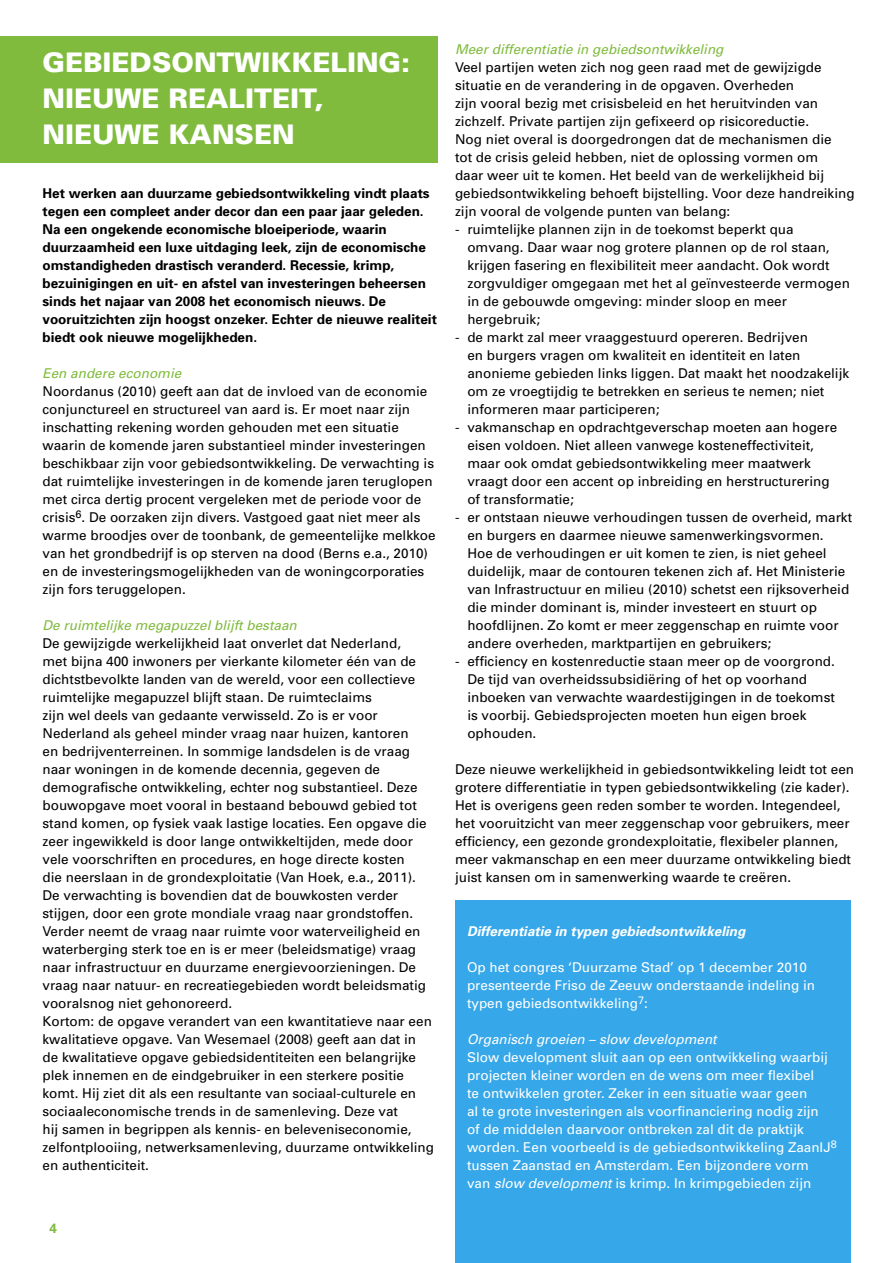
<style>
.page{position:relative;width:893px;height:1263px;background:#fff}
.page>*{position:absolute;margin:0;border:0;box-sizing:border-box;transform-origin:0 0}
.t1{font:900 27px/36px "Univers";color:#fff}
.t2{font:13.5px/18px "Univers";color:#000}
.t3{font:13.5px/18px "Univers";color:#fff}
.t4{font:700 13.5px/18px "Univers";color:#000}
.t5{font:italic 13.5px "Univers";color:#80bb3d}
.t6{font:italic 700 13.5px "Univers";color:#fff}
.t7{font:italic 13.5px "Univers";color:#fff}
.t8{font:700 13.5px "Univers";color:#80bb3d}
.s1{font-style:italic}
</style>
<div class="page">
<div style="left:455px;top:900px;width:395px;height:363px;background:#36a7e9"></div>
<div style="left:0;top:36px;width:438px;height:126px;background:#80bb3d"></div>
<h1 class="t1" style="left:43px;top:44px;width:369px">GEBIEDSONTWIKKELING:<br>NIEUWE REALITEIT,<br>NIEUWE KANSEN</h1>
<p class="t4" style="left:43px;top:184px;width:396px">Het werken aan duurzame gebiedsontwikkeling vindt plaats tegen een compleet ander decor dan een paar jaar geleden.<br>Na een ongekende economische bloeiperiode, waarin duurzaamheid een luxe uitdaging leek, zijn de economische omstandigheden drastisch veranderd. Recessie, krimp, bezuinigingen en uit- en afstel van investeringen beheersen sinds het najaar van 2008 het economisch nieuws. De vooruitzichten zijn hoogst onzeker. Echter de nieuwe realiteit biedt ook nieuwe mogelijkheden.</p>
<p class="t5" style="left:43px;top:365px;width:140px">Een andere economie</p>
<p class="t2" style="left:43px;top:382px;width:395px">Noordanus (2010) geeft aan dat de invloed van de economie conjunctureel en structureel van aard is. Er moet naar zijn inschatting rekening worden gehouden met een situatie waarin de komende jaren substantieel minder investeringen beschikbaar zijn voor gebiedsontwikkeling. De verwachting is dat ruimtelijke investeringen in de komende jaren teruglopen met circa dertig procent vergeleken met de periode voor de crisis<sup>6</sup>. De oorzaken zijn divers. Vastgoed gaat niet meer als warme broodjes over de toonbank, de gemeentelijke melkkoe van het grondbedrijf is op sterven na dood (Berns e.a., 2010) en de investeringsmogelijkheden van de woningcorporaties zijn fors teruggelopen.</p>
<p class="t5" style="left:43px;top:617px;width:256px">De ruimtelijke megapuzzel blijft bestaan</p>
<p class="t2" style="left:43px;top:634px;width:393px">De gewijzigde werkelijkheid laat onverlet dat Nederland,<br>met bijna 400 inwoners per vierkante kilometer één van de dichtstbevolkte landen van de wereld, voor een collectieve ruimtelijke megapuzzel blijft staan. De ruimteclaims<br>zijn wel deels van gedaante verwisseld. Zo is er voor Nederland als geheel minder vraag naar huizen, kantoren<br>en bedrijventerreinen. In sommige landsdelen is de vraag naar woningen in de komende decennia, gegeven de demografische ontwikkeling, echter nog substantieel. Deze bouwopgave moet vooral in bestaand bebouwd gebied tot stand komen, op fysiek vaak lastige locaties. Een opgave die zeer ingewikkeld is door lange ontwikkeltijden, mede door vele voorschriften en procedures, en hoge directe kosten<br>die neerslaan in de grondexploitatie (Van Hoek, e.a., 2011).<br>De verwachting is bovendien dat de bouwkosten verder stijgen, door een grote mondiale vraag naar grondstoffen.<br>Verder neemt de vraag naar ruimte voor waterveiligheid en waterberging sterk toe en is er meer (beleidsmatige) vraag naar infrastructuur en duurzame energievoorzieningen. De vraag naar natuur- en recreatiegebieden wordt beleidsmatig vooralsnog niet gehonoreerd.<br>Kortom: de opgave verandert van een kwantitatieve naar een kwalitatieve opgave. Van Wesemael (2008) geeft aan dat in de kwalitatieve opgave gebiedsidentiteiten een belangrijke plek innemen en de eindgebruiker in een sterkere positie komt. Hij ziet dit als een resultante van sociaal-culturele en sociaaleconomische trends in de samenleving. Deze vat<br>hij samen in begrippen als kennis- en beleveniseconomie, zelfontplooiing, netwerksamenleving, duurzame ontwikkeling en authenticiteit.</p>
<p class="t8" style="left:49px;top:1220px;width:9px">4</p>
<p class="t5" style="left:455px;top:41px;width:270px">Meer differentiatie in gebiedsontwikkeling</p>
<p class="t2" style="left:455px;top:58px;width:401px">Veel partijen weten zich nog geen raad met de gewijzigde situatie en de verandering in de opgaven. Overheden<br>zijn vooral bezig met crisisbeleid en het heruitvinden van zichzelf. Private partijen zijn gefixeerd op risicoreductie.<br>Nog niet overal is doorgedrongen dat de mechanismen die<br>tot de crisis geleid hebben, niet de oplossing vormen om<br>daar weer uit te komen. Het beeld van de werkelijkheid bij gebiedsontwikkeling behoeft bijstelling. Voor deze handreiking zijn vooral de volgende punten van belang:</p>
<p class="t2" style="left:467px;top:220px;width:384px;text-indent:-12px">- ruimtelijke plannen zijn in de toekomst beperkt qua omvang. Daar waar nog grotere plannen op de rol staan, krijgen fasering en flexibiliteit meer aandacht. Ook wordt zorgvuldiger omgegaan met het al geïnvesteerde vermogen in de gebouwde omgeving: minder sloop en meer hergebruik;</p>
<p class="t2" style="left:467px;top:328px;width:383px;text-indent:-12px">- de markt zal meer vraaggestuurd opereren. Bedrijven<br>en burgers vragen om kwaliteit en identiteit en laten anonieme gebieden links liggen. Dat maakt het noodzakelijk om ze vroegtijdig te betrekken en serieus te nemen; niet informeren maar participeren;</p>
<p class="t2" style="left:467px;top:418px;width:371px;text-indent:-12px">- vakmanschap en opdrachtgeverschap moeten aan hogere eisen voldoen. Niet alleen vanwege kosteneffectiviteit, maar ook omdat gebiedsontwikkeling meer maatwerk vraagt door een accent op inbreiding en herstructurering of transformatie;</p>
<p class="t2" style="left:467px;top:508px;width:386px;text-indent:-12px">- er ontstaan nieuwe verhoudingen tussen de overheid, markt en burgers en daarmee nieuwe samenwerkingsvormen.<br>Hoe de verhoudingen er uit komen te zien, is niet geheel duidelijk, maar de contouren tekenen zich af. Het Ministerie van Infrastructuur en milieu (2010) schetst een rijksoverheid die minder dominant is, minder investeert en stuurt op hoofdlijnen. Zo komt er meer zeggenschap en ruimte voor andere overheden, marktpartijen en gebruikers;</p>
<p class="t2" style="left:467px;top:652px;width:369px;text-indent:-12px">- efficiency en kostenreductie staan meer op de voorgrond.<br>De tijd van overheidssubsidiëring of het op voorhand inboeken van verwachte waardestijgingen in de toekomst is voorbij. Gebiedsprojecten moeten hun eigen broek ophouden.</p>
<p class="t2" style="left:455px;top:760px;width:401px">Deze nieuwe werkelijkheid in gebiedsontwikkeling leidt tot een grotere differentiatie in typen gebiedsontwikkeling (zie kader).<br>Het is overigens geen reden somber te worden. Integendeel, het vooruitzicht van meer zeggenschap voor gebruikers, meer efficiency, een gezonde grondexploitatie, flexibeler plannen, meer vakmanschap en een meer duurzame ontwikkeling biedt juist kansen om in samenwerking waarde te creëren.</p>
<p class="t6" style="left:467px;top:923px;width:280px">Differentiatie in typen gebiedsontwikkeling</p>
<p class="t3" style="left:467px;top:958px;width:350px">Op het congres ‘Duurzame Stad’ op 1 december 2010 presenteerde Friso de Zeeuw onderstaande indeling in typen gebiedsontwikkeling<sup>7</sup>:</p>
<p class="t7" style="left:467px;top:1031px;width:251px">Organisch groeien – slow development</p>
<p class="t3" style="left:467px;top:1048px;width:371px">Slow development sluit aan op een ontwikkeling waarbij projecten kleiner worden en de wens om meer flexibel<br>te ontwikkelen groter. Zeker in een situatie waar geen<br>al te grote investeringen als voorfinanciering nodig zijn<br>of de middelen daarvoor ontbreken zal dit de praktijk worden. Een voorbeeld is de gebiedsontwikkeling ZaanIJ<sup>8 </sup>tussen Zaanstad en Amsterdam. Een bijzondere vorm<br>van <span class="s1">slow development</span> is krimp. In krimpgebieden zijn</p>
</div>
